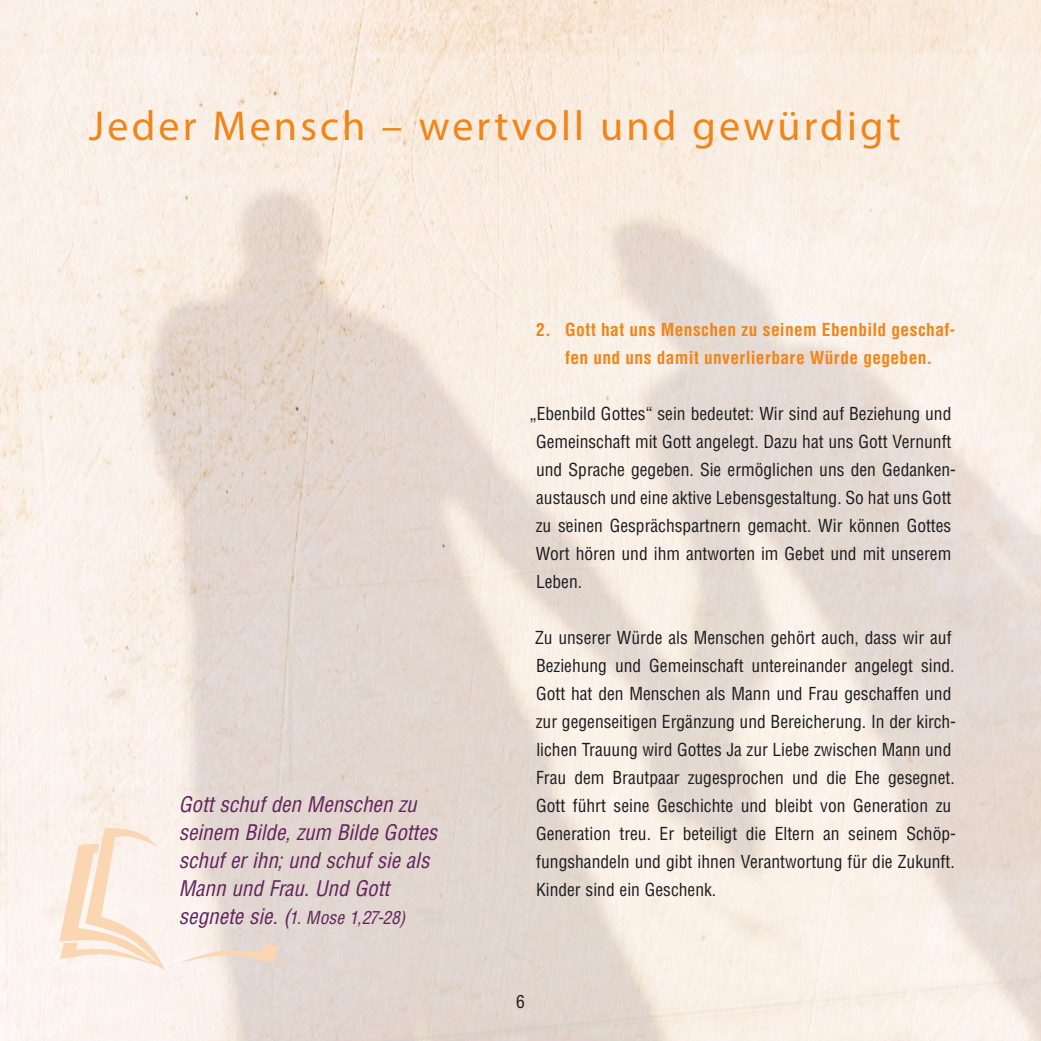
<style>
.page{position:relative;width:1041px;height:1041px;background:#fff}
.page>*{position:absolute;margin:0;border:0;box-sizing:border-box;transform-origin:0 0}
.Headline{font:42px "Myriad Pro";letter-spacing:.075em;color:#f08519}
.Zitat{font:italic condensed 21px/28px "Helvetica LT Std";color:#61235b}
.t1{font:condensed 17.5px/28px "Helvetica LT Std";color:#1b1c20}
.Subhead{font:700 condensed 17.5px/28px "Helvetica LT Std";letter-spacing:.02em;color:#f08519;text-align:center}
.Zitat-2{font:italic condensed 17.5px "Helvetica LT Std";letter-spacing:.01em;color:#61235b}
.s1{font-size:21px}
</style>
<div class="page">
<img style="left:0;top:0;width:1041px;height:1041px">
<img style="left:23px;top:53px;width:1018px;height:988px">
<svg style="left:52px;top:827px;width:231px;height:144px"></svg>
<p class="Headline" style="left:89px;top:100px;width:813px">Jeder Mensch – wertvoll und gewürdigt</p>
<p class="Zitat" style="left:179px;top:791px;width:260px">Gott schuf den Menschen zu seinem Bilde, zum Bilde Gottes schuf er ihn; und schuf sie als<br>Mann und Frau. Und Gott</p>
<p class="Zitat-2" style="left:179px;top:907px;width:228px"><span class="s1">segnete sie. (</span>1. Mose 1,27-28)</p>
<p class="Subhead" style="left:536px;top:315px;width:421px">2. Gott hat uns Menschen zu seinem Ebenbild geschaf&shy;fen und uns damit unverlierbare Würde gegeben.</p>
<p class="t1" style="left:536px;top:399px;width:422px;text-indent:-6px">„Ebenbild Gottes“ sein bedeutet: Wir sind auf Beziehung und Gemeinschaft mit Gott angelegt. Dazu hat uns Gott Vernunft und Sprache gegeben. Sie ermöglichen uns den Gedanken&shy;austausch und eine aktive Lebensgestaltung. So hat uns Gott zu seinen Gesprächspartnern gemacht. Wir können Gottes Wort hören und ihm antworten im Gebet und mit unserem Leben.</p>
<p class="t1" style="left:535px;top:623px;width:423px">Zu unserer Würde als Menschen gehört auch, dass wir auf Beziehung und Gemeinschaft untereinander angelegt sind.<br>Gott hat den Menschen als Mann und Frau geschaffen und zur gegenseitigen Ergänzung und Bereicherung. In der kirch&shy;lichen Trauung wird Gottes Ja zur Liebe zwischen Mann und Frau dem Brautpaar zugesprochen und die Ehe gesegnet.<br>Gott führt seine Geschichte und bleibt von Generation zu Generation treu. Er beteiligt die Eltern an seinem Schöp&shy;fungshandeln und gibt ihnen Verantwortung für die Zukunft.<br>Kinder sind ein Geschenk.</p>
<p class="t1" style="left:516px;top:987px;width:10px">6</p>
</div>
